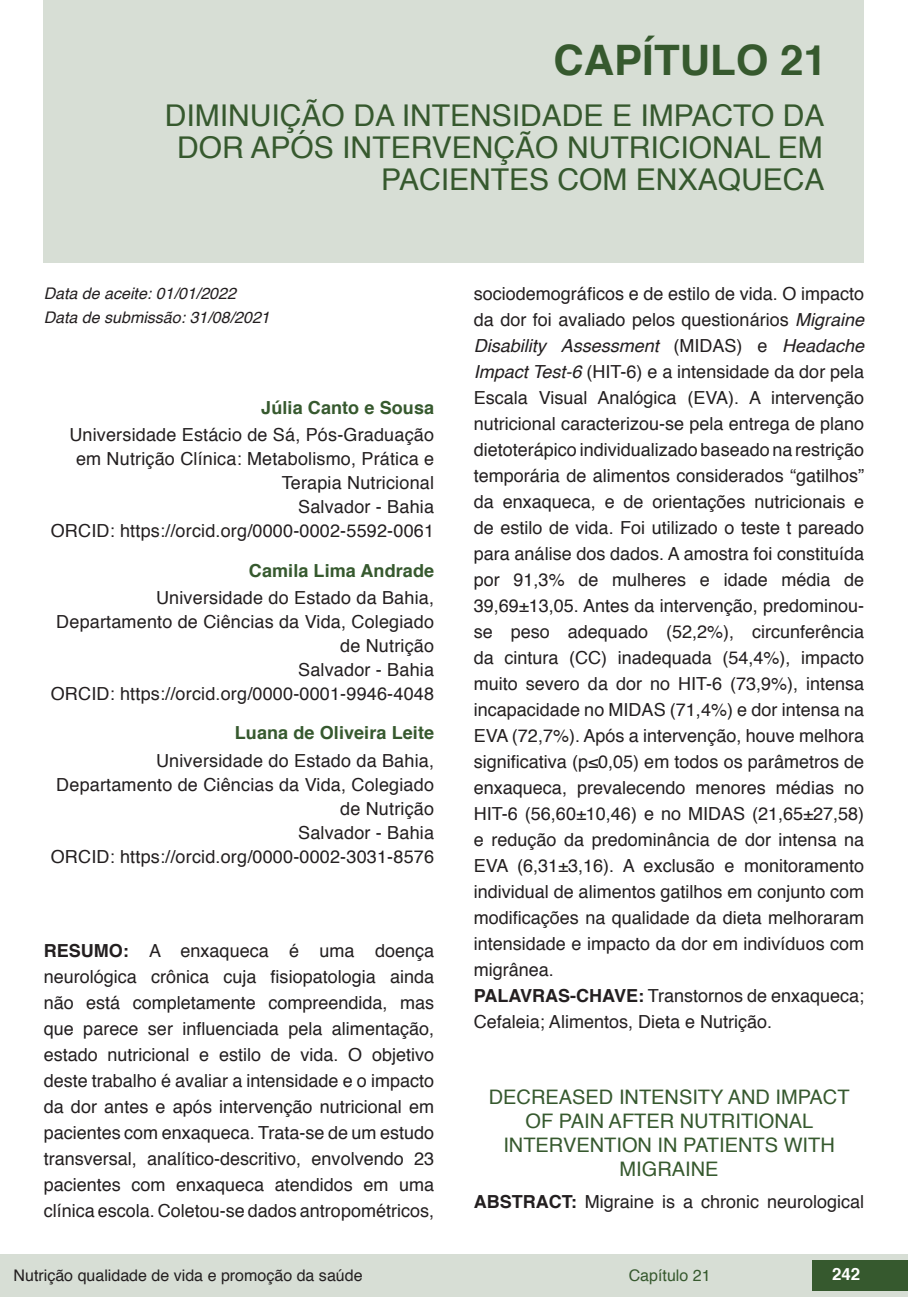
<style>
.page{position:relative;width:908px;height:1304px;background:#fff}
.page>*{position:absolute;margin:0;border:0;box-sizing:border-box;transform-origin:0 0}
.capítulos{font:700 42px "Helvetica";color:#36592e}
.nome_artigos{font:30px/32px "Helvetica";color:#36592e;text-align:right}
.título_Inglês{font:20px/24px "Helvetica";color:#36592e;text-align:center}
.Resumos_e_PC_TXT{font:18px/26px "Helvetica";color:#231f20;text-align:justify}
.info_autores{font:18px/24px "Helvetica";letter-spacing:.01em;color:#231f20;text-align:right}
.nome_autores{font:700 18px "Helvetica";letter-spacing:.005em;color:#36592e}
.t1{font:700 16.8px "Helvetica";color:#fff}
.data{font:italic 16px "Helvetica";color:#231f20}
.t2{font:16px "Helvetica";color:#231f20}
.t3{font:16px "Helvetica";color:#36592e}
.s1{font-weight:700}
.s2{font-style:italic}
</style>
<div class="page">
<div style="left:0;top:1254px;width:906px;height:43px;background:#d7ded5"></div>
<div style="left:812px;top:1261px;width:95px;height:30px;background:#36592e"></div>
<div style="left:44px;top:0;width:819px;height:263px;background:#d7ded5"></div>
<p class="capítulos" style="left:553px;top:26px;width:275px">CAPÍTULO 21</p>
<p class="nome_artigos" style="left:165px;top:101px;width:661px">DIMINUIÇÃO DA INTENSIDADE E IMPACTO DA<br>DOR APÓS INTERVENÇÃO NUTRICIONAL EM<br>PACIENTES COM ENXAQUECA</p>
<p class="data" style="left:44px;top:280px;width:194px">Data de aceite: 01/01/2022</p>
<p class="data" style="left:44px;top:304px;width:227px">Data de submissão: 31/08/2021</p>
<p class="nome_autores" style="left:261px;top:393px;width:174px">Júlia Canto e Sousa</p>
<p class="info_autores" style="left:69px;top:423px;width:366px">Universidade Estácio de Sá, Pós-Graduação em Nutrição Clínica: Metabolismo, Prática e<br>Terapia Nutricional</p>
<p class="info_autores" style="left:298px;top:495px;width:137px">Salvador - Bahia</p>
<p class="info_autores" style="left:51px;top:519px;width:384px">ORCID: https://orcid.org/0000-0002-5592-0061</p>
<p class="nome_autores" style="left:249px;top:556px;width:187px">Camila Lima Andrade</p>
<p class="info_autores" style="left:56px;top:586px;width:379px">Universidade do Estado da Bahia,<br>Departamento de Ciências da Vida, Colegiado de Nutrição</p>
<p class="info_autores" style="left:298px;top:658px;width:137px">Salvador - Bahia</p>
<p class="info_autores" style="left:51px;top:682px;width:384px">ORCID: https://orcid.org/0000-0001-9946-4048</p>
<p class="nome_autores" style="left:235px;top:718px;width:201px">Luana de Oliveira Leite</p>
<p class="info_autores" style="left:56px;top:749px;width:379px">Universidade do Estado da Bahia,<br>Departamento de Ciências da Vida, Colegiado de Nutrição</p>
<p class="info_autores" style="left:298px;top:821px;width:137px">Salvador - Bahia</p>
<p class="info_autores" style="left:51px;top:845px;width:384px">ORCID: https://orcid.org/0000-0002-3031-8576</p>
<p class="Resumos_e_PC_TXT" style="left:44px;top:938px;width:392px"><span class="s1">RESUMO:</span> A enxaqueca é uma doença neurológica crônica cuja fisiopatologia ainda não está completamente compreendida, mas que parece ser influenciada pela alimentação, estado nutricional e estilo de vida. O objetivo deste trabalho é avaliar a intensidade e o impacto da dor antes e após intervenção nutricional em pacientes com enxaqueca. Trata-se de um estudo transversal, analítico-descritivo, envolvendo 23 pacientes com enxaqueca atendidos em uma clínica escola. Coletou-se dados antropométricos,</p>
<p class="Resumos_e_PC_TXT" style="left:473px;top:281px;width:392px">sociodemográficos e de estilo de vida. O impacto da dor foi avaliado pelos questionários <span class="s2">Migraine Disability Assessment</span> (MIDAS) e <span class="s2">Headache Impact Test-6</span> (HIT-6) e a intensidade da dor pela Escala Visual Analógica (EVA). A intervenção nutricional caracterizou-se pela entrega de plano dietoterápico individualizado baseado na restrição temporária de alimentos considerados “gatilhos” da enxaqueca, e de orientações nutricionais e de estilo de vida. Foi utilizado o teste t pareado para análise dos dados. A amostra foi constituída por 91,3% de mulheres e idade média de 39,69±13,05. Antes da intervenção, predominou&shy;se peso adequado (52,2%), circunferência da cintura (CC) inadequada (54,4%), impacto muito severo da dor no HIT-6 (73,9%), intensa incapacidade no MIDAS (71,4%) e dor intensa na EVA (72,7%). Após a intervenção, houve melhora significativa (p≤0,05) em todos os parâmetros de enxaqueca, prevalecendo menores médias no HIT-6 (56,60±10,46) e no MIDAS (21,65±27,58) e redução da predominância de dor intensa na EVA (6,31±3,16). A exclusão e monitoramento individual de alimentos gatilhos em conjunto com modificações na qualidade da dieta melhoraram intensidade e impacto da dor em indivíduos com migrânea.</p>
<p class="Resumos_e_PC_TXT" style="left:473px;top:983px;width:392px"><span class="s1">PALAVRAS-CHAVE:</span> Transtornos de enxaqueca;<br>Cefaleia; Alimentos, Dieta e Nutrição.</p>
<p class="título_Inglês" style="left:488px;top:1086px;width:362px">DECREASED INTENSITY AND IMPACT<br>OF PAIN AFTER NUTRITIONAL<br>INTERVENTION IN PATIENTS WITH<br>MIGRAINE</p>
<p class="Resumos_e_PC_TXT" style="left:473px;top:1189px;width:392px"><span class="s1">ABSTRACT:</span> Migraine is a chronic neurological</p>
<p class="t2" style="left:14px;top:1263px;width:350px">Nutrição qualidade de vida e promoção da saúde</p>
<p class="t3" style="left:628px;top:1263px;width:83px">Capítulo 21</p>
<p class="t1" style="left:831px;top:1261px;width:30px">242</p>
</div>
